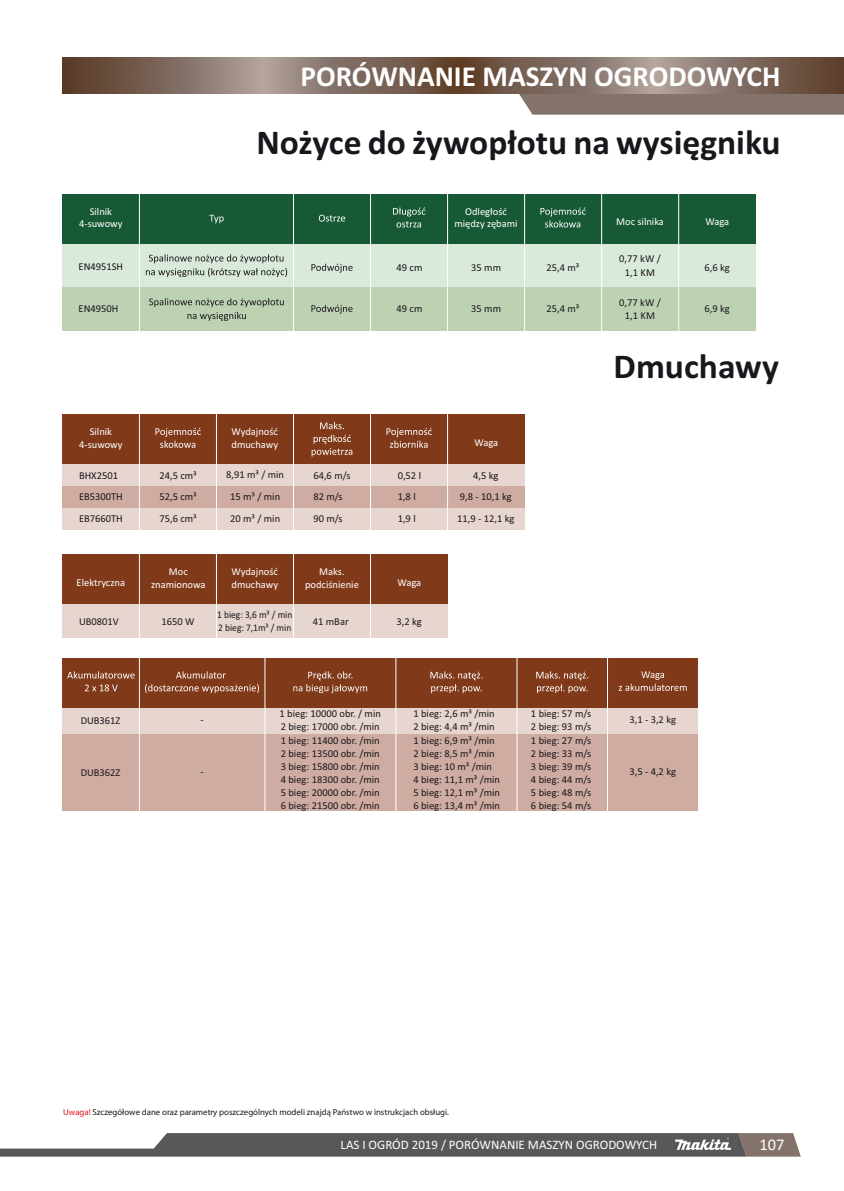
<style>
.page{position:relative;width:844px;height:1191px;background:#fff}
.page>*{position:absolute;margin:0;border:0;box-sizing:border-box;transform-origin:0 0}
.t1{font:700 35px "Calibri";color:#1a171c}
.t2{font:700 29.22px "Calibri";color:#fff}
.t3{font:16.28px "Calibri";color:#fff}
.t4{font:12.95px "Calibri";color:#fff}
.t5{font:10.5px/13.1px "Calibri";color:#1a171c;text-align:center}
.t6{font:10.5px/12.8px "Calibri";color:#fff;text-align:center}
.t7{font:10.15px/12.8px "Calibri";color:#1a171c;scale:.93 1}
.t8{font:8.75px "Myriad Pro";color:#1a171c}
.s1{color:#df111a}
</style>
<div class="page">
<div style="left:62px;top:508px;width:462px;height:22px;background:#e7d5cf"></div>
<div style="left:62px;top:733px;width:635px;height:78px;background:#cfaca1"></div>
<div style="left:62px;top:244px;width:693px;height:43px;background:#daeada"></div>
<div style="left:62px;top:194px;width:693px;height:50px;background:#175935"></div>
<svg style="left:146px;top:254px;width:141px;height:23px"></svg>
<svg style="left:209px;top:215px;width:14px;height:8px"></svg>
<svg style="left:540px;top:207px;width:45px;height:20px"></svg>
<svg style="left:319px;top:215px;width:26px;height:6px"></svg>
<svg style="left:393px;top:207px;width:32px;height:20px"></svg>
<div style="left:62px;top:287px;width:693px;height:44px;background:#bdd2b2"></div>
<svg style="left:149px;top:298px;width:135px;height:23px"></svg>
<svg style="left:311px;top:263px;width:41px;height:51px"></svg>
<hr style="left:139px;top:185px;width:1px;height:156px;background:#fff">
<hr style="left:293px;top:185px;width:1px;height:156px;background:#fff">
<hr style="left:370px;top:185px;width:1px;height:156px;background:#fff">
<hr style="left:447px;top:185px;width:1px;height:156px;background:#fff">
<hr style="left:524px;top:185px;width:1px;height:156px;background:#fff">
<hr style="left:601px;top:185px;width:1px;height:156px;background:#fff">
<hr style="left:678px;top:185px;width:1px;height:156px;background:#fff">
<div style="left:62px;top:464px;width:462px;height:22px;background:#e7d5cf"></div>
<div style="left:62px;top:414px;width:462px;height:50px;background:#803a1a"></div>
<div style="left:62px;top:486px;width:462px;height:22px;background:#cfaca1"></div>
<hr style="left:139px;top:405px;width:1px;height:134px;background:#fff">
<hr style="left:216px;top:405px;width:1px;height:134px;background:#fff">
<hr style="left:293px;top:405px;width:1px;height:134px;background:#fff">
<hr style="left:370px;top:405px;width:1px;height:134px;background:#fff">
<hr style="left:447px;top:405px;width:1px;height:134px;background:#fff">
<svg style="left:311px;top:422px;width:41px;height:34px"></svg>
<svg style="left:155px;top:428px;width:46px;height:20px"></svg>
<svg style="left:386px;top:428px;width:45px;height:20px"></svg>
<div style="left:62px;top:604px;width:385px;height:33px;background:#e7d5cf"></div>
<div style="left:62px;top:554px;width:385px;height:50px;background:#803a1a"></div>
<hr style="left:139px;top:545px;width:1px;height:102px;background:#fff">
<hr style="left:216px;top:545px;width:1px;height:102px;background:#fff">
<hr style="left:293px;top:545px;width:1px;height:102px;background:#fff">
<hr style="left:370px;top:545px;width:1px;height:102px;background:#fff">
<svg style="left:518px;top:93px;width:325px;height:22px;background:#877870"></svg>
<svg style="left:62px;top:57px;width:781px;height:36px;background:#806b5e"></svg>
<svg style="left:0;top:1133px;width:800px;height:23px;background:#757475"></svg>
<div style="left:62px;top:707px;width:635px;height:26px;background:#e7d5cf"></div>
<div style="left:62px;top:658px;width:635px;height:49px;background:#803a1a"></div>
<hr style="left:139px;top:649px;width:1px;height:171px;background:#fff">
<svg style="left:145px;top:671px;width:114px;height:22px"></svg>
<svg style="left:67px;top:671px;width:68px;height:7px"></svg>
<svg style="left:85px;top:684px;width:33px;height:7px"></svg>
<hr style="left:395px;top:649px;width:1px;height:171px;background:#fff">
<hr style="left:516px;top:649px;width:1px;height:171px;background:#fff">
<hr style="left:264px;top:649px;width:1px;height:171px;background:#fff">
<svg style="left:293px;top:671px;width:74px;height:22px"></svg>
<svg style="left:430px;top:671px;width:52px;height:22px"></svg>
<svg style="left:618px;top:671px;width:68px;height:20px"></svg>
<hr style="left:607px;top:649px;width:1px;height:171px;background:#fff">
<svg style="left:536px;top:671px;width:52px;height:22px"></svg>
<h2 class="t2" style="left:300px;top:64px;width:481px">PORÓWNANIE MASZYN OGRODOWYCH</h2>
<h1 class="t1" style="left:256px;top:128px;width:525px">Nożyce do żywopłotu na wysięgniku</h1>
<p class="t6" style="left:454px;top:206px;width:65px">Odległość między zębami</p>
<p class="t6" style="left:79px;top:206px;width:45px">Silnik<br>4-suwowy</p>
<p class="t6" style="left:616px;top:216px;width:49px">Moc silnika</p>
<p class="t5" style="left:79px;top:260px;width:46px">EN4951SH</p>
<p class="t5" style="left:79px;top:303px;width:41px">EN4950H</p>
<p class="t6" style="left:705px;top:216px;width:25px">Waga</p>
<p class="t5" style="left:619px;top:252px;width:43px;line-height:13.7px">0,77 kW /<br>1,1 KM</p>
<p class="t5" style="left:704px;top:261px;width:27px">6,6 kg</p>
<p class="t5" style="left:704px;top:303px;width:27px">6,9 kg</p>
<p class="t5" style="left:546px;top:261px;width:34px">25,4 m³</p>
<p class="t5" style="left:546px;top:303px;width:34px">25,4 m³</p>
<p class="t5" style="left:396px;top:261px;width:27px">49 cm</p>
<p class="t5" style="left:396px;top:303px;width:27px">49 cm</p>
<p class="t5" style="left:471px;top:261px;width:31px">35 mm</p>
<p class="t5" style="left:471px;top:303px;width:31px">35 mm</p>
<p class="t5" style="left:619px;top:296px;width:43px;line-height:13.7px">0,77 kW /<br>1,1 KM</p>
<p class="t6" style="left:79px;top:426px;width:45px">Silnik<br>4-suwowy</p>
<p class="t6" style="left:231px;top:426px;width:48px;text-align:left">Wydajność dmuchawy</p>
<p class="t6" style="left:474px;top:437px;width:25px">Waga</p>
<p class="t5" style="left:159px;top:465px;width:39px;line-height:21.9px;text-align:justify">24,5 cm³<br>52,5 cm³<br>75,6 cm³</p>
<p class="t5" style="left:226px;top:465px;width:59px;line-height:21.9px">8,91 m³ / min<br>15 m³ / min<br>20 m³ / min</p>
<p class="t5" style="left:313px;top:465px;width:39px;line-height:21.9px;text-align:left">64,6 m/s<br>82 m/s<br>90 m/s</p>
<p class="t5" style="left:79px;top:465px;width:45px;line-height:21.9px;text-align:left">BHX2501<br>EB5300TH<br>EB7660TH</p>
<p class="t5" style="left:397px;top:465px;width:25px;line-height:21.9px;text-align:left">0,52 l<br>1,8 l<br>1,9 l</p>
<p class="t5" style="left:457px;top:465px;width:59px;line-height:21.9px">4,5 kg<br>9,8 - 10,1 kg<br>11,9 - 12,1 kg</p>
<p class="t6" style="left:169px;top:566px;width:20px">Moc</p>
<p class="t6" style="left:77px;top:577px;width:50px">Elektryczna</p>
<p class="t6" style="left:151px;top:579px;width:56px">znamionowa</p>
<p class="t6" style="left:231px;top:566px;width:48px;text-align:left">Wydajność dmuchawy</p>
<p class="t6" style="left:305px;top:566px;width:55px">Maks. podciśnienie</p>
<p class="t6" style="left:397px;top:577px;width:25px">Waga</p>
<p class="t5" style="left:161px;top:616px;width:35px">1650 W</p>
<p class="t7" style="left:217px;top:609px;width:82px">1 bieg: 3,6 m³ / min<br>2 bieg: 7,1m³ / min</p>
<p class="t5" style="left:313px;top:616px;width:37px">41 mBar</p>
<p class="t5" style="left:79px;top:616px;width:41px">UB0801V</p>
<p class="t5" style="left:396px;top:615px;width:27px">3,2 kg</p>
<h1 class="t1" style="left:613px;top:351px;width:167px">Dmuchawy</h1>
<p class="t5" style="left:81px;top:714px;width:41px">DUB361Z</p>
<p class="t5" style="left:200px;top:714px;width:5px">-</p>
<p class="t5" style="left:279px;top:708px;width:103px;text-align:justify">1 bieg: 10000 obr. / min 2 bieg: 17000 obr. /min 1 bieg: 11400 obr. /min 2 bieg: 13500 obr. /min 3 bieg: 15800 obr. /min 4 bieg: 18300 obr. /min 5 bieg: 20000 obr. /min 6 bieg: 21500 obr. /min</p>
<p class="t5" style="left:81px;top:766px;width:41px">DUB362Z</p>
<p class="t5" style="left:200px;top:766px;width:5px">-</p>
<p class="t5" style="left:413px;top:708px;width:88px;text-align:left">1 bieg: 2,6 m³ /min<br>2 bieg: 4,4 m³ /min<br>1 bieg: 6,9 m³ /min<br>2 bieg: 8,5 m³ /min<br>3 bieg: 10 m³ /min<br>4 bieg: 11,1 m³ /min<br>5 bieg: 12,1 m³ /min<br>6 bieg: 13,4 m³ /min</p>
<p class="t5" style="left:531px;top:708px;width:62px;text-align:justify">1 bieg: 57 m/s 2 bieg: 93 m/s 1 bieg: 27 m/s 2 bieg: 33 m/s 3 bieg: 39 m/s 4 bieg: 44 m/s 5 bieg: 48 m/s 6 bieg: 54 m/s</p>
<p class="t5" style="left:629px;top:714px;width:48px">3,1 - 3,2 kg</p>
<p class="t5" style="left:629px;top:766px;width:48px">3,5 - 4,2 kg</p>
<p class="t8" style="left:63px;top:1108px;width:387px"><span class="s1">Uwaga!</span> Szczegółowe dane oraz parametry poszczególnych modeli znajdą Państwo w instrukcjach obsługi.</p>
<p class="t4" style="left:340px;top:1139px;width:318px">LAS I OGRÓD 2019 / PORÓWNANIE MASZYN OGRODOWYCH</p>
<h3 class="t3" style="left:759px;top:1137px;width:26px">107</h3>
</div>
